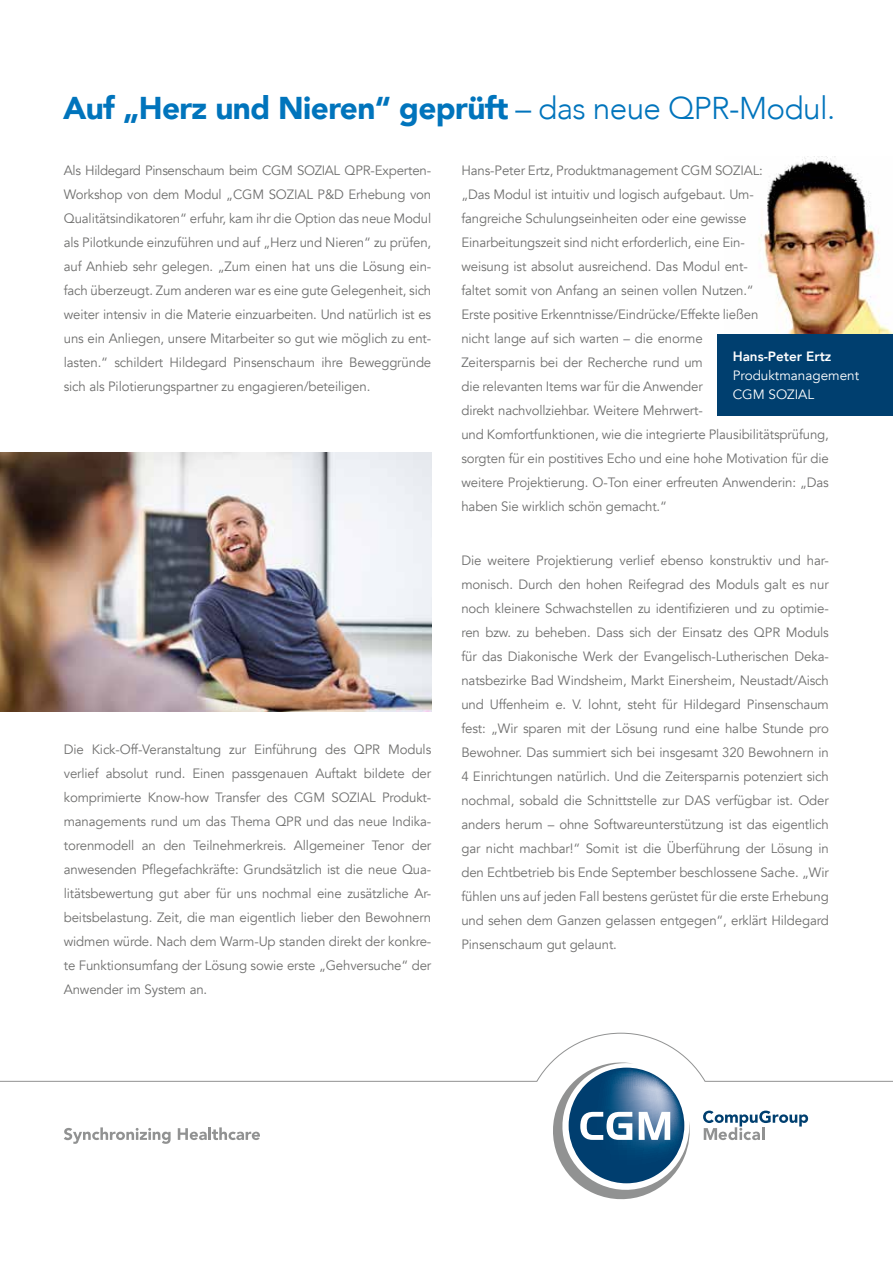
<style>
.page{position:relative;width:893px;height:1263px;background:#fff}
.page>*{position:absolute;margin:0;border:0;box-sizing:border-box;transform-origin:0 0}
.t1{font:900 31.5px "Avenir LT Com";letter-spacing:-.02em;color:#0074bc}
.t2{font:13.5px/24px "Avenir LT Com";letter-spacing:-.01em;color:#6f6f6e;text-align:justify}
.t3{font:13.5px/19.2px "Avenir";color:#fff}
.t4{font:800 13.5px "Avenir";color:#fff}
.s1{font-weight:300}
</style>
<div class="page">
<img style="left:759px;top:157px;width:134px;height:177px">
<img style="left:0;top:452px;width:432px;height:259px">
<div style="left:717px;top:334px;width:176px;height:81px;background:#003f6f"></div>
<svg style="left:0;top:1032px;width:893px;height:168px"></svg>
<h1 class="t1" style="left:63px;top:89px;width:774px">Auf „Herz und Nieren“ geprüft <span class="s1">– das neue QPR-Modul.</span></h1>
<p class="t2" style="left:64px;top:159px;width:369px">Als Hildegard Pinsenschaum beim CGM SOZIAL QPR-Experten-Workshop von dem Modul „CGM SOZIAL P&amp;D Erhebung von Qualitätsindikatoren“ erfuhr, kam ihr die Option das neue Modul als Pilotkunde einzuführen und auf „Herz und Nieren“ zu prüfen, auf Anhieb sehr gelegen. „Zum einen hat uns die Lösung ein&shy;fach überzeugt. Zum anderen war es eine gute Gelegenheit, sich weiter intensiv in die Materie einzuarbeiten. Und natürlich ist es uns ein Anliegen, unsere Mitarbeiter so gut wie möglich zu ent&shy;lasten.“ schildert Hildegard Pinsenschaum ihre Beweggründe sich als Pilotierungspartner zu engagieren/beteiligen.</p>
<p class="t2" style="left:64px;top:738px;width:369px">Die Kick-Off-Veranstaltung zur Einführung des QPR Moduls verlief absolut rund. Einen passgenauen Auftakt bildete der komprimierte Know-how Transfer des CGM SOZIAL Produkt&shy;managements rund um das Thema QPR und das neue Indika&shy;torenmodell an den Teilnehmerkreis. Allgemeiner Tenor der anwesenden Pflegefachkräfte: Grundsätzlich ist die neue Qua&shy;litätsbewertung gut aber für uns nochmal eine zusätzliche Ar&shy;beitsbelastung. Zeit, die man eigentlich lieber den Bewohnern widmen würde. Nach dem Warm-Up standen direkt der konkre&shy;te Funktionsumfang der Lösung sowie erste „Gehversuche“ der Anwender im System an.</p>
<p class="t2" style="left:461px;top:159px;width:369px;text-align:left">Hans-Peter Ertz, Produktmanagement CGM SOZIAL:<br>„Das Modul ist intuitiv und logisch aufgebaut. Um-<br>fangreiche Schulungseinheiten oder eine gewisse Einarbeitungszeit sind nicht erforderlich, eine Ein-<br>weisung ist absolut ausreichend. Das Modul ent-<br>faltet somit von Anfang an seinen vollen Nutzen.“<br>Erste positive Erkenntnisse/Eindrücke/Effekte ließen<br>nicht lange auf sich warten – die enorme<br>Zeitersparnis bei der Recherche rund um<br>die relevanten Items war für die Anwender<br>direkt nachvollziehbar. Weitere Mehrwert-<br>und Komfortfunktionen, wie die integrierte Plausibilitätsprüfung, sorgten für ein postitives Echo und eine hohe Motivation für die weitere Projektierung. O-Ton einer erfreuten Anwenderin: „Das haben Sie wirklich schön gemacht.“</p>
<p class="t2" style="left:461px;top:548px;width:369px">Die weitere Projektierung verlief ebenso konstruktiv und har&shy;monisch. Durch den hohen Reifegrad des Moduls galt es nur noch kleinere Schwachstellen zu identifizieren und zu optimie&shy;ren bzw. zu beheben. Dass sich der Einsatz des QPR Moduls für das Diakonische Werk der Evangelisch-Lutherischen Deka&shy;natsbezirke Bad Windsheim, Markt Einersheim, Neustadt/Aisch und Uffenheim e. V. lohnt, steht für Hildegard Pinsenschaum fest: „Wir sparen mit der Lösung rund eine halbe Stunde pro Bewohner. Das summiert sich bei insgesamt 320 Bewohnern in 4 Einrichtungen natürlich. Und die Zeitersparnis potenziert sich nochmal, sobald die Schnittstelle zur DAS verfügbar ist. Oder anders herum – ohne Softwareunterstützung ist das eigentlich gar nicht machbar!“ Somit ist die Überführung der Lösung in den Echtbetrieb bis Ende September beschlossene Sache. „Wir fühlen uns auf jeden Fall bestens gerüstet für die erste Erhebung und sehen dem Ganzen gelassen entgegen“, erklärt Hildegard Pinsenschaum gut gelaunt.</p>
<p class="t4" style="left:733px;top:345px;width:100px">Hans-Peter Ertz</p>
<p class="t3" style="left:733px;top:366px;width:128px">Produktmanagement<br>CGM SOZIAL</p>
</div>
